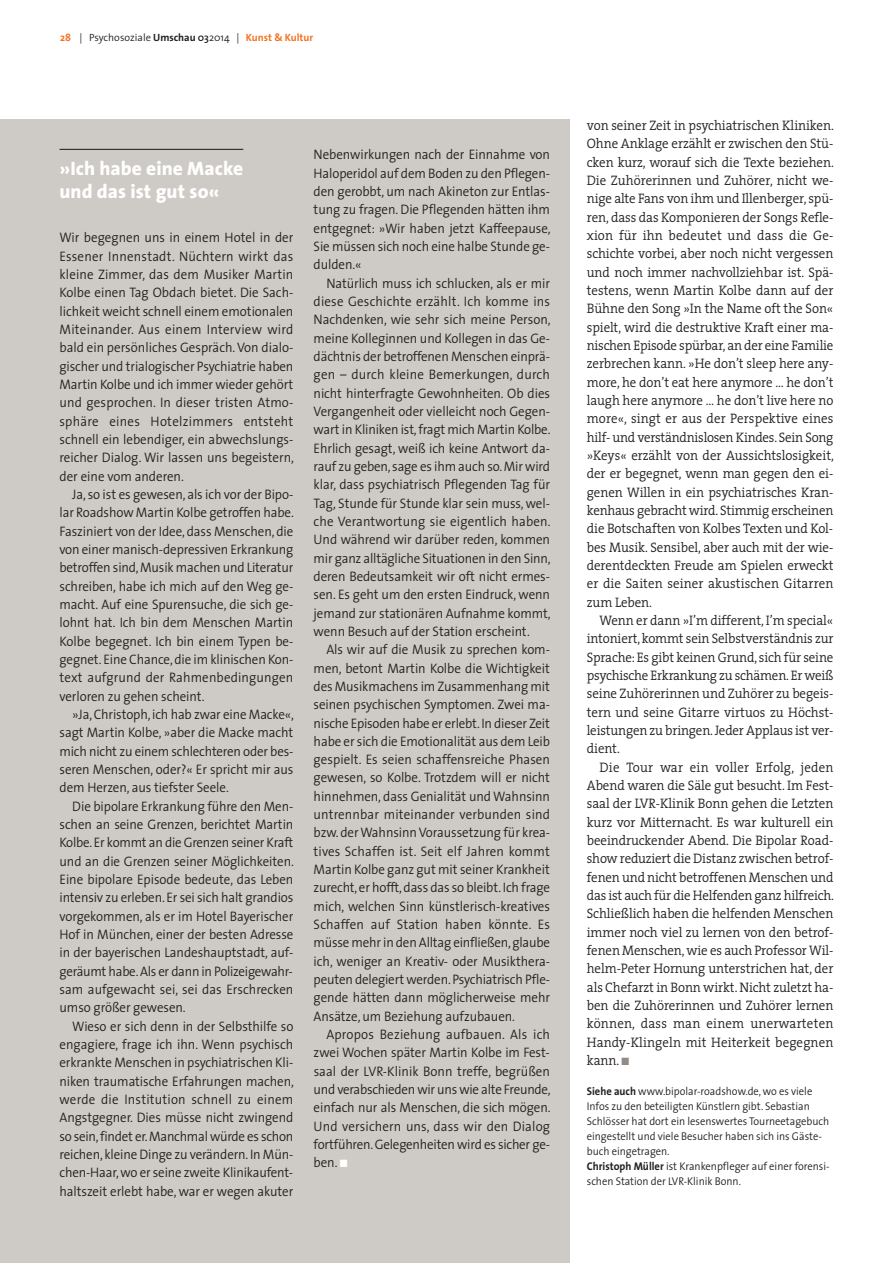
<style>
.page{position:relative;width:893px;height:1263px;background:#fff}
.page>*{position:absolute;margin:0;border:0;box-sizing:border-box;transform-origin:0 0}
.t1{font:800 19.5px/22.5px "The Sans";letter-spacing:.005em;color:#fff}
.t2{font:300 13.8px/18.3px "The Sans";letter-spacing:-.005em;color:#231f20;text-align:justify;scale:.94 1}
.t3{font:300 13.8px/18.3px "The Serif";letter-spacing:.005em;color:#231f20;text-align:justify;scale:.94 1}
.t4{font:300 11.25px/15px "The Sans";color:#231f20;scale:.94 1}
.t5{font:300 10.5px "The Sans";color:#231f20}
.s1{font-weight:700;color:#f47321}
.s2{font-weight:700}
.s3{font-weight:600}
.s4{color:#fff}
.s5{color:#938a84}
</style>
<div class="page">
<div style="left:0;top:119px;width:570px;height:1144px;background:#cecac5"></div>
<hr style="left:60px;top:149px;width:183px;height:1px;background:#231f20">
<p class="t5" style="left:60px;top:34px;width:255px"><span class="s1">28</span> | Psychosoziale <span class="s2">Umschau</span> <span class="s3">03</span>2014 | <span class="s1">Kunst &amp; Kultur</span></p>
<h1 class="t1" style="left:60px;top:159px;width:185px">»Ich habe eine Macke und das ist gut so«</h1>
<p class="t2" style="left:60px;top:230px;width:251px">Wir begegnen uns in einem Hotel in der Essener Innenstadt. Nüchtern wirkt das kleine Zimmer, das dem Musiker Martin Kolbe einen Tag Obdach bietet. Die Sach&shy;lichkeit weicht schnell einem emotionalen Miteinander. Aus einem Interview wird bald ein persönliches Gespräch.Von dialo&shy;gischer und trialogischer Psychiatrie haben Martin Kolbe und ich immer wieder gehört und gesprochen. In dieser tristen Atmo&shy;sphäre eines Hotelzimmers entsteht schnell ein lebendiger, ein abwechslungs&shy;reicher Dialog. Wir lassen uns begeistern, der eine vom anderen.</p>
<p class="t2" style="left:60px;top:487px;width:251px;text-indent:13px">Ja, so ist es gewesen, als ich vor der Bipo&shy;lar Roadshow Martin Kolbe getroffen habe.<br>Fasziniert von der Idee,dass Menschen,die von einer manisch-depressiven Erkrankung betroffen sind,Musik machen und Literatur schreiben, habe ich mich auf den Weg ge&shy;macht. Auf eine Spurensuche, die sich ge&shy;lohnt hat. Ich bin dem Menschen Martin Kolbe begegnet. Ich bin einem Typen be&shy;gegnet. Eine Chance,die im klinischen Kon&shy;text aufgrund der Rahmenbedingungen verloren zu gehen scheint.</p>
<p class="t2" style="left:60px;top:707px;width:251px;text-indent:13px">»Ja,Christoph,ich hab zwar eine Macke«, sagt Martin Kolbe, »aber die Macke macht mich nicht zu einem schlechteren oder bes&shy;seren Menschen, oder?« Er spricht mir aus dem Herzen, aus tiefster Seele.</p>
<p class="t2" style="left:60px;top:798px;width:251px;text-indent:13px">Die bipolare Erkrankung führe den Men&shy;schen an seine Grenzen, berichtet Martin Kolbe.Er kommt an die Grenzen seiner Kraft und an die Grenzen seiner Möglichkeiten.<br>Eine bipolare Episode bedeute, das Leben intensiv zu erleben. Er sei sich halt grandios vorgekommen, als er im Hotel Bayerischer Hof in München, einer der besten Adresse in der bayerischen Landeshauptstadt, auf&shy;geräumt habe.Als er dann in Polizeigewahr&shy;sam aufgewacht sei, sei das Erschrecken umso größer gewesen.</p>
<p class="t2" style="left:60px;top:1018px;width:251px;text-indent:13px">Wieso er sich denn in der Selbsthilfe so engagiere, frage ich ihn. Wenn psychisch erkrankte Menschen in psychiatrischen Kli&shy;niken traumatische Erfahrungen machen, werde die Institution schnell zu einem Angstgegner. Dies müsse nicht zwingend so sein,findet er.Manchmal würde es schon reichen, kleine Dinge zu verändern.In Mün&shy;chen-Haar,wo er seine zweite Klinikaufent&shy;haltszeit erlebt habe, war er wegen akuter</p>
<p class="t2" style="left:314px;top:147px;width:254px">Nebenwirkungen nach der Einnahme von Haloperidol auf dem Boden zu den Pflegen&shy;den gerobbt, um nach Akineton zur Entlas&shy;tung zu fragen. Die Pflegenden hätten ihm entgegnet: »Wir haben jetzt Kaffeepause, Sie müssen sich noch eine halbe Stunde ge&shy;dulden.«</p>
<p class="t2" style="left:314px;top:275px;width:254px;text-indent:13px">Natürlich muss ich schlucken, als er mir diese Geschichte erzählt. Ich komme ins Nachdenken, wie sehr sich meine Person, meine Kolleginnen und Kollegen in das Ge&shy;dächtnis der betroffenen Menschen einprä&shy;gen – durch kleine Bemerkungen, durch nicht hinterfragte Gewohnheiten. Ob dies Vergangenheit oder vielleicht noch Gegen&shy;wart in Kliniken ist,fragt mich Martin Kolbe.<br>Ehrlich gesagt, weiß ich keine Antwort da&shy;rauf zu geben, sage es ihm auch so.Mir wird klar, dass psychiatrisch Pflegenden Tag für Tag, Stunde für Stunde klar sein muss, wel&shy;che Verantwortung sie eigentlich haben.<br>Und während wir darüber reden, kommen mir ganz alltägliche Situationen in den Sinn, deren Bedeutsamkeit wir oft nicht ermes&shy;sen. Es geht um den ersten Eindruck, wenn jemand zur stationären Aufnahme kommt, wenn Besuch auf der Station erscheint.</p>
<p class="t2" style="left:314px;top:642px;width:253px;text-indent:13px">Als wir auf die Musik zu sprechen kom&shy;men, betont Martin Kolbe die Wichtigkeit des Musikmachens im Zusammenhang mit seinen psychischen Symptomen. Zwei ma&shy;nische Episoden habe er erlebt.In dieser Zeit habe er sich die Emotionalität aus dem Leib gespielt. Es seien schaffensreiche Phasen gewesen, so Kolbe. Trotzdem will er nicht hinnehmen, dass Genialität und Wahnsinn untrennbar miteinander verbunden sind bzw.derWahnsinnVoraussetzung für krea&shy;tives Schaffen ist. Seit elf Jahren kommt Martin Kolbe ganz gut mit seiner Krankheit zurecht,er hofft,dass das so bleibt.Ich frage mich, welchen Sinn künstlerisch-kreatives Schaffen auf Station haben könnte. Es müsse mehr in den Alltag einfließen,glaube ich, weniger an Kreativ- oder Musikthera&shy;peuten delegiert werden.Psychiatrisch Pfle&shy;gende hätten dann möglicherweise mehr Ansätze, um Beziehung aufzubauen.</p>
<p class="t2" style="left:314px;top:1027px;width:254px;text-indent:13px">Apropos Beziehung aufbauen. Als ich zwei Wochen später Martin Kolbe im Fest&shy;saal der LVR-Klinik Bonn treffe, begrüßen und verabschieden wir uns wie alte Freunde, einfach nur als Menschen, die sich mögen.<br>Und versichern uns, dass wir den Dialog fortführen.Gelegenheiten wird es sicher ge&shy;ben. <span class="s4">■</span></p>
<p class="t3" style="left:587px;top:118px;width:264px">von seiner Zeit in psychiatrischen Kliniken.<br>Ohne Anklage erzählt er zwischen den Stü&shy;cken kurz, worauf sich die Texte beziehen.<br>Die Zuhörerinnen und Zuhörer, nicht we&shy;nige alte Fans von ihm und Illenberger, spü&shy;ren, dass das Komponieren der Songs Refle&shy;xion für ihn bedeutet und dass die Ge&shy;schichte vorbei, aber noch nicht vergessen und noch immer nachvollziehbar ist. Spä&shy;testens, wenn Martin Kolbe dann auf der Bühne den Song »In the Name oft the Son« spielt, wird die destruktive Kraft einer ma&shy;nischen Episode spürbar,an der eine Familie zerbrechen kann. »He don’t sleep here any&shy;more, he don’t eat here anymore … he don’t laugh here anymore … he don’t live here no more«, singt er aus der Perspektive eines hilf- und verständnislosen Kindes. Sein Song »Keys« erzählt von der Aussichtslosigkeit, der er begegnet, wenn man gegen den ei&shy;genen Willen in ein psychiatrisches Kran&shy;kenhaus gebracht wird. Stimmig erscheinen die Botschaften von Kolbes Texten und Kol&shy;bes Musik. Sensibel, aber auch mit der wie&shy;derentdeckten Freude am Spielen erweckt er die Saiten seiner akustischen Gitarren zum Leben.</p>
<p class="t3" style="left:587px;top:613px;width:264px;text-indent:13px">Wenn er dann »I’m different,I’m special« intoniert,kommt sein Selbstverständnis zur Sprache: Es gibt keinen Grund, sich für seine psychische Erkrankung zu schämen. Er weiß seine Zuhörerinnen und Zuhörer zu begeis&shy;tern und seine Gitarre virtuos zu Höchst&shy;leistungen zu bringen.Jeder Applaus ist ver&shy;dient.</p>
<p class="t3" style="left:587px;top:760px;width:264px;text-indent:13px">Die Tour war ein voller Erfolg, jeden Abend waren die Säle gut besucht. Im Fest&shy;saal der LVR-Klinik Bonn gehen die Letzten kurz vor Mitternacht. Es war kulturell ein beeindruckender Abend. Die Bipolar Road&shy;show reduziert die Distanz zwischen betrof&shy;fenen und nicht betroffenen Menschen und das ist auch für die Helfenden ganz hilfreich.<br>Schließlich haben die helfenden Menschen immer noch viel zu lernen von den betrof&shy;fenen Menschen,wie es auch Professor Wil&shy;helm-Peter Hornung unterstrichen hat, der als Chefarzt in Bonn wirkt.Nicht zuletzt ha&shy;ben die Zuhörerinnen und Zuhörer lernen können, dass man einem unerwarteten Handy-Klingeln mit Heiterkeit begegnen kann. <span class="s5">■</span></p>
<p class="t4" style="left:587px;top:1085px;width:260px"><span class="s2">Siehe auch</span> www.bipolar-roadshow.de, wo es viele Infos zu den beteiligten Künstlern gibt. Sebastian Schlösser hat dort ein lesenswertes Tourneetagebuch eingestellt und viele Besucher haben sich ins Gäste&shy;buch eingetragen.<br><span class="s2">Christoph Müller</span> ist Krankenpfleger auf einer forensi&shy;schen Station der LVR-Klinik Bonn.</p>
</div>
